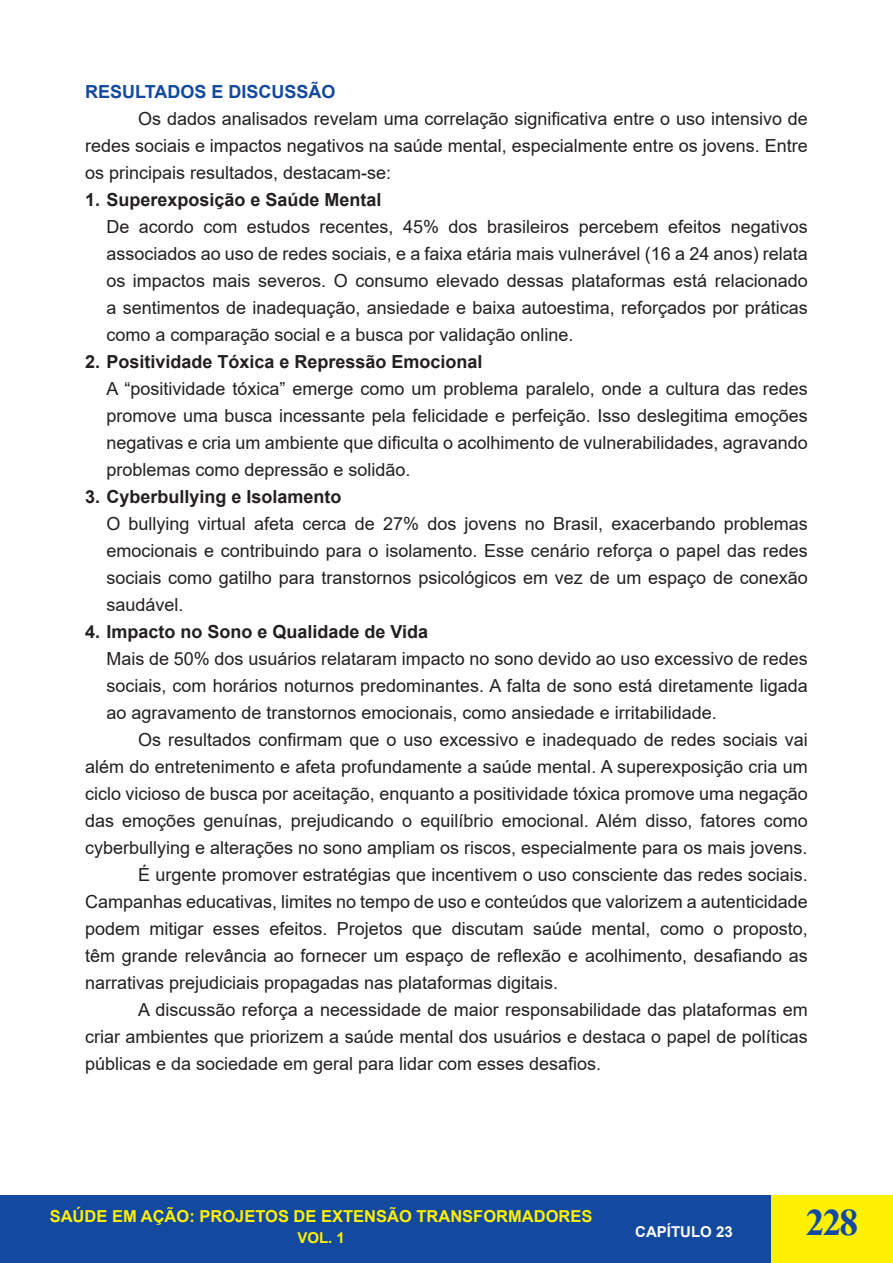
<style>
.page{position:relative;width:893px;height:1263px;background:#fff}
.page>*{position:absolute;margin:0;border:0;box-sizing:border-box;transform-origin:0 0}
.t1{font:700 37.5px "Times New Roman";color:#13499f}
.t2{font:18px/27px "Arial";color:#231f20;text-align:justify}
.t3{font:700 18px "Arial";color:#231f20}
.t4{font:700 18px "Arial";color:#13499f}
.t5{font:700 16.5px "Arial";color:#fff101}
.t6{font:700 15px "Arial";color:#fff}
.t7{font:700 15px "Arial";color:#fff101}
</style>
<div class="page">
<div style="left:0;top:1196px;width:893px;height:67px;background:#13499f"></div>
<div style="left:771px;top:1196px;width:122px;height:67px;background:#fff101"></div>
<p class="t4" style="left:85px;top:79px;width:252px">RESULTADOS E DISCUSSÃO</p>
<p class="t2" style="left:85px;top:105px;width:724px;text-indent:53px">Os dados analisados revelam uma correlação significativa entre o uso intensivo de redes sociais e impactos negativos na saúde mental, especialmente entre os jovens. Entre os principais resultados, destacam-se:</p>
<p class="t3" style="left:85px;top:187px;width:298px">1. Superexposição e Saúde Mental</p>
<p class="t2" style="left:106px;top:213px;width:703px">De acordo com estudos recentes, 45% dos brasileiros percebem efeitos negativos associados ao uso de redes sociais, e a faixa etária mais vulnerável (16 a 24 anos) relata os impactos mais severos. O consumo elevado dessas plataformas está relacionado a sentimentos de inadequação, ansiedade e baixa autoestima, reforçados por práticas como a comparação social e a busca por validação online.</p>
<p class="t3" style="left:85px;top:349px;width:399px">2. Positividade Tóxica e Repressão Emocional</p>
<p class="t2" style="left:106px;top:375px;width:703px">A “positividade tóxica” emerge como um problema paralelo, onde a cultura das redes promove uma busca incessante pela felicidade e perfeição. Isso deslegitima emoções negativas e cria um ambiente que dificulta o acolhimento de vulnerabilidades, agravando problemas como depressão e solidão.</p>
<p class="t3" style="left:85px;top:484px;width:258px">3. Cyberbullying e Isolamento</p>
<p class="t2" style="left:106px;top:510px;width:703px">O bullying virtual afeta cerca de 27% dos jovens no Brasil, exacerbando problemas emocionais e contribuindo para o isolamento. Esse cenário reforça o papel das redes sociais como gatilho para transtornos psicológicos em vez de um espaço de conexão saudável.</p>
<p class="t3" style="left:85px;top:619px;width:345px">4. Impacto no Sono e Qualidade de Vida</p>
<p class="t2" style="left:106px;top:645px;width:703px">Mais de 50% dos usuários relataram impacto no sono devido ao uso excessivo de redes sociais, com horários noturnos predominantes. A falta de sono está diretamente ligada ao agravamento de transtornos emocionais, como ansiedade e irritabilidade.</p>
<p class="t2" style="left:85px;top:726px;width:724px;text-indent:53px">Os resultados confirmam que o uso excessivo e inadequado de redes sociais vai além do entretenimento e afeta profundamente a saúde mental. A superexposição cria um ciclo vicioso de busca por aceitação, enquanto a positividade tóxica promove uma negação das emoções genuínas, prejudicando o equilíbrio emocional. Além disso, fatores como cyberbullying e alterações no sono ampliam os riscos, especialmente para os mais jovens.</p>
<p class="t2" style="left:85px;top:861px;width:724px;text-indent:53px">É urgente promover estratégias que incentivem o uso consciente das redes sociais.<br>Campanhas educativas, limites no tempo de uso e conteúdos que valorizem a autenticidade podem mitigar esses efeitos. Projetos que discutam saúde mental, como o proposto, têm grande relevância ao fornecer um espaço de reflexão e acolhimento, desafiando as narrativas prejudiciais propagadas nas plataformas digitais.</p>
<p class="t2" style="left:85px;top:996px;width:724px;text-indent:53px">A discussão reforça a necessidade de maior responsabilidade das plataformas em criar ambientes que priorizem a saúde mental dos usuários e destaca o papel de políticas públicas e da sociedade em geral para lidar com esses desafios.</p>
<p class="t5" style="left:50px;top:1205px;width:544px">SAÚDE EM AÇÃO: PROJETOS DE EXTENSÃO TRANSFORMADORES</p>
<p class="t7" style="left:297px;top:1227px;width:49px">VOL. 1</p>
<p class="t6" style="left:635px;top:1221px;width:99px">CAPÍTULO 23</p>
<h1 class="t1" style="left:806px;top:1195px;width:54px">228</h1>
</div>
